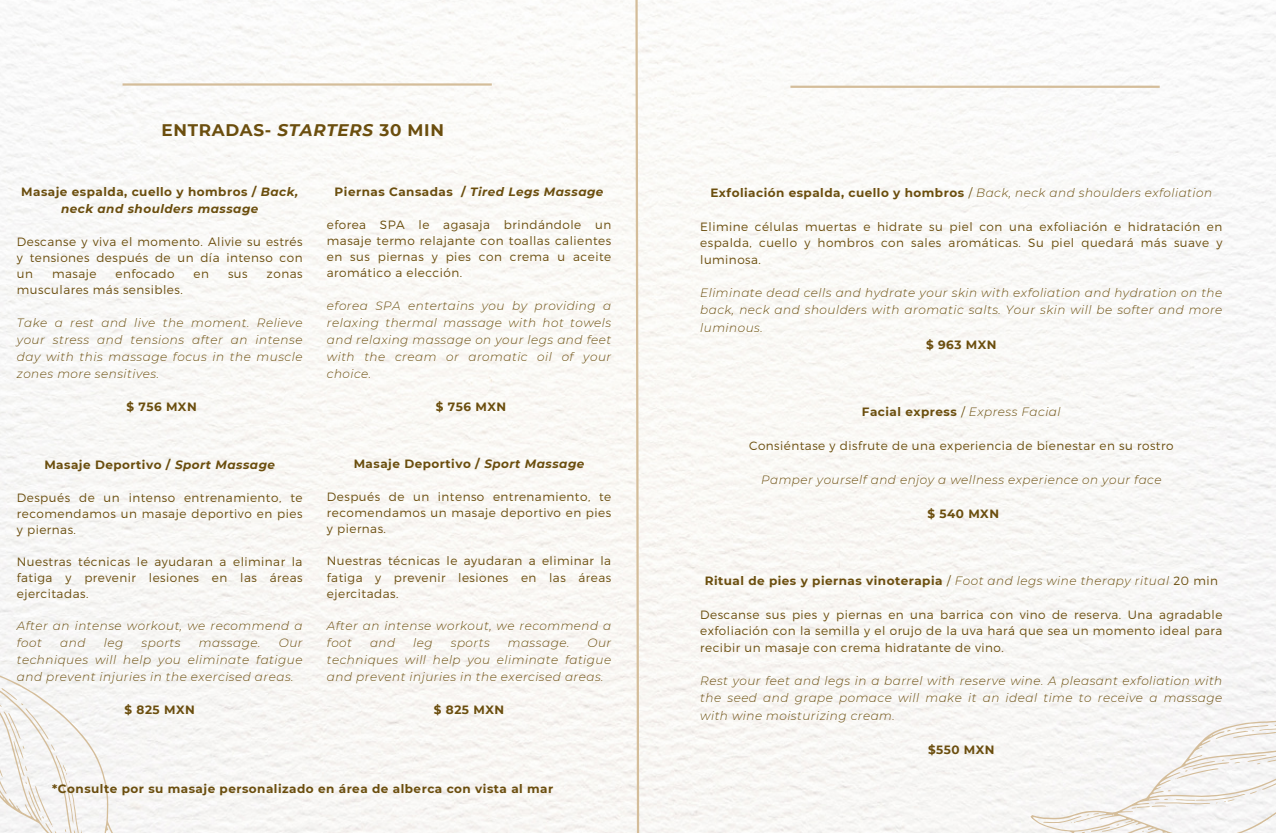
<style>
.page{position:relative;width:1276px;height:833px;background:#fff}
.page>*{position:absolute;margin:0;border:0;box-sizing:border-box;transform-origin:0 0}
.t1{font:700 16.8px "Montserrat";letter-spacing:.04em;color:#6b4e0e}
.t2{font:300 12px/15.9px "Montserrat";letter-spacing:.04em;color:#6b4e0e;text-align:justify}
.t3{font:italic 300 12px/17.1px "Montserrat";letter-spacing:.04em;color:#6b4e0e;text-align:justify}
.t4{font:700 12px/17.1px "Montserrat";letter-spacing:.04em;color:#6b4e0e;text-align:center}
.s1{font-style:italic}
.s2{font-weight:300}
.s3{font-weight:300;font-style:italic}
</style>
<div class="page">
<div style="left:1029px;top:601px;width:246px;height:231px;background:#f7f6f5"></div>
<svg style="left:1042px;top:802px;width:67px;height:30px"></svg>
<svg style="left:1115px;top:698px;width:160px;height:135px"></svg>
<div style="left:0;top:601px;width:213px;height:231px;background:#f7f6f4"></div>
<svg style="left:0;top:686px;width:110px;height:147px"></svg>
<hr style="left:122px;top:83px;width:369px;height:3px;background:#d4bd9a">
<svg style="left:634px;top:0;width:6px;height:832px"></svg>
<hr style="left:790px;top:86px;width:369px;height:2px;background:#d4bd9a">
<h1 class="t1" style="left:161px;top:119px;width:284px">ENTRADAS- <span class="s1">STARTERS</span> 30 MIN</h1>
<h3 class="t4" style="left:21px;top:183px;width:278px">Masaje espalda, cuello y hombros / <span class="s1">Back, neck and shoulders massage</span></h3>
<p class="t2" style="left:17px;top:233px;width:287px">Descanse y viva el momento. Alivie su estrés y tensiones después de un día intenso con un</p>
<p class="t2" style="left:52px;top:265px;width:46px">masaje</p>
<p class="t2" style="left:116px;top:265px;width:60px">enfocado</p>
<p class="t2" style="left:193px;top:265px;width:17px">en</p>
<p class="t2" style="left:228px;top:265px;width:21px">sus</p>
<p class="t2" style="left:266px;top:265px;width:37px">zonas</p>
<p class="t2" style="left:17px;top:281px;width:167px">musculares más sensibles.</p>
<p class="t3" style="left:17px;top:313px;width:287px">Take a rest and live the moment. Relieve your stress and tensions after an intense day with this massage focus in the muscle zones more sensitives.</p>
<h2 class="t4" style="left:126px;top:397px;width:72px">$ 756 MXN</h2>
<h3 class="t4" style="left:44px;top:456px;width:232px">Masaje Deportivo / <span class="s1">Sport Massage</span></h3>
<p class="t2" style="left:17px;top:489px;width:287px">Después de un intenso entrenamiento, te recomendamos un masaje deportivo en pies y piernas.</p>
<p class="t2" style="left:17px;top:553px;width:287px">Nuestras técnicas le ayudaran a eliminar la fatiga y prevenir lesiones en las áreas ejercitadas.</p>
<p class="t3" style="left:17px;top:617px;width:287px">After an intense workout, we recommend a foot</p>
<p class="t3" style="left:60px;top:634px;width:27px">and</p>
<p class="t3" style="left:104px;top:634px;width:21px">leg</p>
<p class="t3" style="left:142px;top:634px;width:40px">sports</p>
<p class="t3" style="left:199px;top:634px;width:63px">massage.</p>
<p class="t3" style="left:17px;top:634px;width:287px;text-indent:262px">Our techniques will help you eliminate fatigue and prevent injuries in the exercised areas.</p>
<h2 class="t4" style="left:125px;top:701px;width:72px">$ 825 MXN</h2>
<h3 class="t4" style="left:334px;top:183px;width:270px">Piernas Cansadas / <span class="s1">Tired Legs Massage</span></h3>
<p class="t2" style="left:327px;top:216px;width:286px">eforea SPA le agasaja brindándole un masaje termo relajante con toallas calientes en sus piernas y pies con crema u aceite aromático a elección.</p>
<p class="t3" style="left:327px;top:296px;width:286px">eforea SPA entertains you by providing a relaxing thermal massage with hot towels and relaxing massage on your legs and feet with the cream or aromatic oil of your choice.</p>
<h2 class="t4" style="left:436px;top:397px;width:72px">$ 756 MXN</h2>
<h3 class="t4" style="left:353px;top:455px;width:232px">Masaje Deportivo / <span class="s1">Sport Massage</span></h3>
<p class="t2" style="left:327px;top:488px;width:286px">Después de un intenso entrenamiento, te recomendamos un masaje deportivo en pies y piernas.</p>
<p class="t2" style="left:327px;top:552px;width:286px">Nuestras técnicas le ayudaran a eliminar la fatiga y prevenir lesiones en las áreas ejercitadas.</p>
<p class="t3" style="left:327px;top:616px;width:286px">After an intense workout, we recommend a foot</p>
<p class="t3" style="left:370px;top:633px;width:27px">and</p>
<p class="t3" style="left:413px;top:633px;width:21px">leg</p>
<p class="t3" style="left:451px;top:633px;width:40px">sports</p>
<p class="t3" style="left:507px;top:633px;width:63px">massage.</p>
<p class="t3" style="left:327px;top:633px;width:286px;text-indent:260px">Our techniques will help you eliminate fatigue and prevent injuries in the exercised areas.</p>
<h2 class="t4" style="left:434px;top:700px;width:72px">$ 825 MXN</h2>
<p class="t4" style="left:52px;top:780px;width:502px">*Consulte por su masaje personalizado en área de alberca con vista al mar</p>
<p class="t4" style="left:710px;top:184px;width:503px">Exfoliación espalda, cuello y hombros <span class="s2">/</span> <span class="s3">Back, neck and shoulders exfoliation</span></p>
<p class="t2" style="left:700px;top:217px;width:523px">Elimine células muertas e hidrate su piel con una exfoliación e hidratación en espalda, cuello y hombros con sales aromáticas. Su piel quedará más suave y luminosa.</p>
<p class="t3" style="left:700px;top:284px;width:523px">Eliminate dead cells and hydrate your skin with exfoliation and hydration on the back, neck and shoulders with aromatic salts. Your skin will be softer and more luminous.</p>
<p class="t4" style="left:925px;top:336px;width:72px">$ 963 MXN</p>
<p class="t4" style="left:861px;top:403px;width:200px">Facial express <span class="s2">/</span> <span class="s3">Express Facial</span></p>
<p class="t2" style="left:749px;top:437px;width:425px">Consiéntase y disfrute de una experiencia de bienestar en su rostro</p>
<p class="t3" style="left:761px;top:471px;width:402px">Pamper yourself and enjoy a wellness experience on your face</p>
<p class="t4" style="left:927px;top:505px;width:73px">$ 540 MXN</p>
<p class="t4" style="left:704px;top:572px;width:514px">Ritual de pies y piernas vinoterapia <span class="s2">/</span> <span class="s3">Foot and legs wine therapy ritual</span> <span class="s2">20 min</span></p>
<p class="t2" style="left:700px;top:605px;width:523px">Descanse sus pies y piernas en una barrica con vino de reserva. Una agradable exfoliación con la semilla y el orujo de la uva hará que sea un momento ideal para recibir un masaje con crema hidratante de vino.</p>
<p class="t3" style="left:700px;top:672px;width:523px">Rest your feet and legs in a barrel with reserve wine. A pleasant exfoliation with the seed and grape pomace will make it an ideal time to receive a massage with wine moisturizing cream.</p>
<p class="t4" style="left:927px;top:740px;width:68px">$550 MXN</p>
</div>
